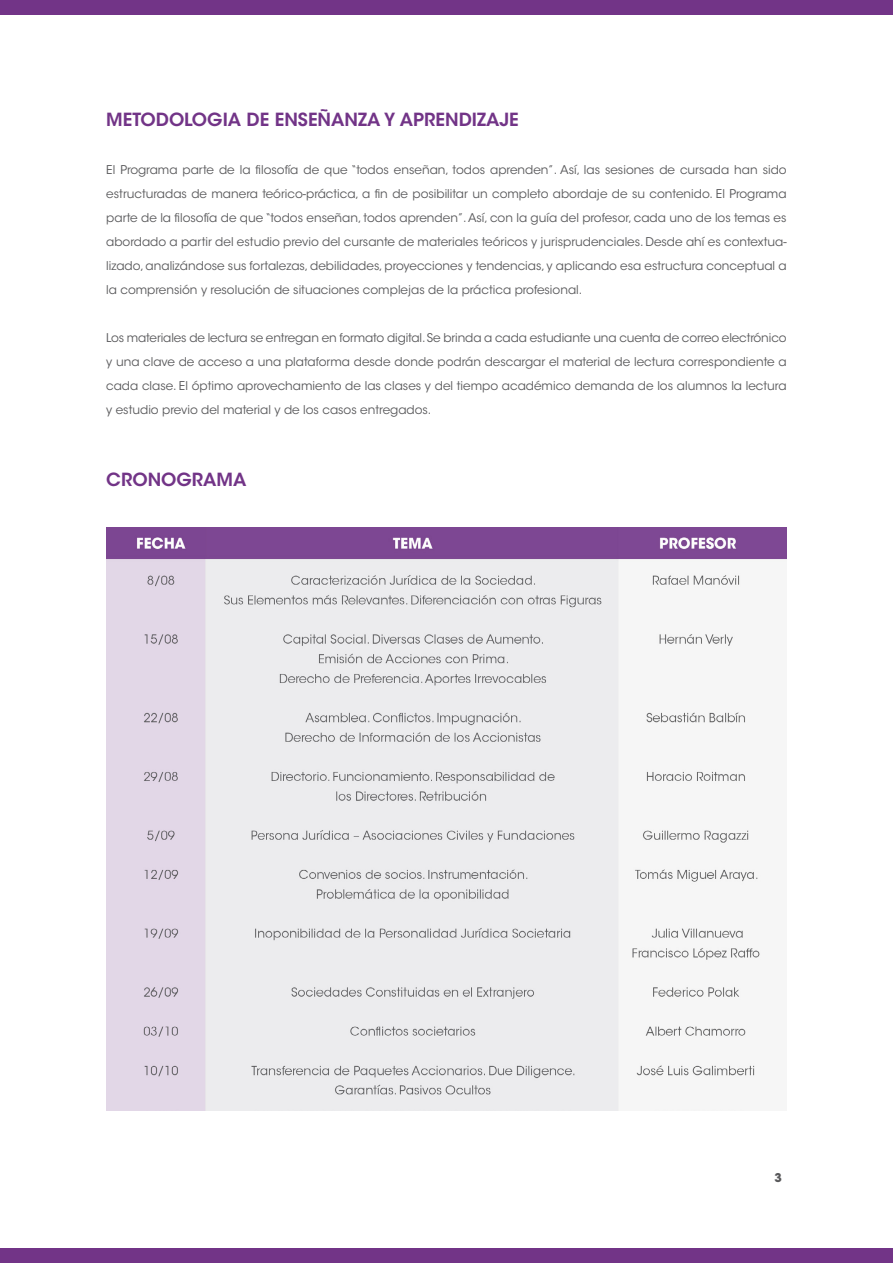
<style>
.page{position:relative;width:893px;height:1263px;background:#fff}
.page>*{position:absolute;margin:0;border:0;box-sizing:border-box;transform-origin:0 0}
.t1{font:600 18px "ITC Avant Garde Std";color:#723487}
.t2{font:12px/24px "ITC Avant Garde Std";color:#58585a;text-align:justify}
.t3{font:700 12px "ITC Avant Garde Std";color:#58585a}
</style>
<div class="page">
<div style="left:0;top:0;width:893px;height:14px;background:#723487"></div>
<div style="left:0;top:1249px;width:893px;height:14px;background:#723487"></div>
<img style="left:106px;top:527px;width:681px;height:583px">
<h1 class="t1" style="left:106px;top:108px;width:414px">METODOLOGIA DE ENSEÑANZA Y APRENDIZAJE</h1>
<p class="t2" style="left:106px;top:158px;width:682px">El Programa parte de la filosofía de que “todos enseñan, todos aprenden”. Así, las sesiones de cursada han sido estructuradas de manera teórico-práctica, a fin de posibilitar un completo abordaje de su contenido. El Programa parte de la filosofía de que “todos enseñan, todos aprenden”.Así, con la guía del profesor, cada uno de los temas es abordado a partir del estudio previo del cursante de materiales teóricos y jurisprudenciales. Desde ahí es contextua&shy;lizado, analizándose sus fortalezas, debilidades, proyecciones y tendencias, y aplicando esa estructura conceptual a la comprensión y resolución de situaciones complejas de la práctica profesional.</p>
<p class="t2" style="left:106px;top:326px;width:682px">Los materiales de lectura se entregan en formato digital. Se brinda a cada estudiante una cuenta de correo electrónico y una clave de acceso a una plataforma desde donde podrán descargar el material de lectura correspondiente a cada clase. El óptimo aprovechamiento de las clases y del tiempo académico demanda de los alumnos la lectura y estudio previo del material y de los casos entregados.</p>
<h1 class="t1" style="left:106px;top:468px;width:142px">CRONOGRAMA</h1>
<p class="t3" style="left:774px;top:1170px;width:9px">3</p>
</div>
